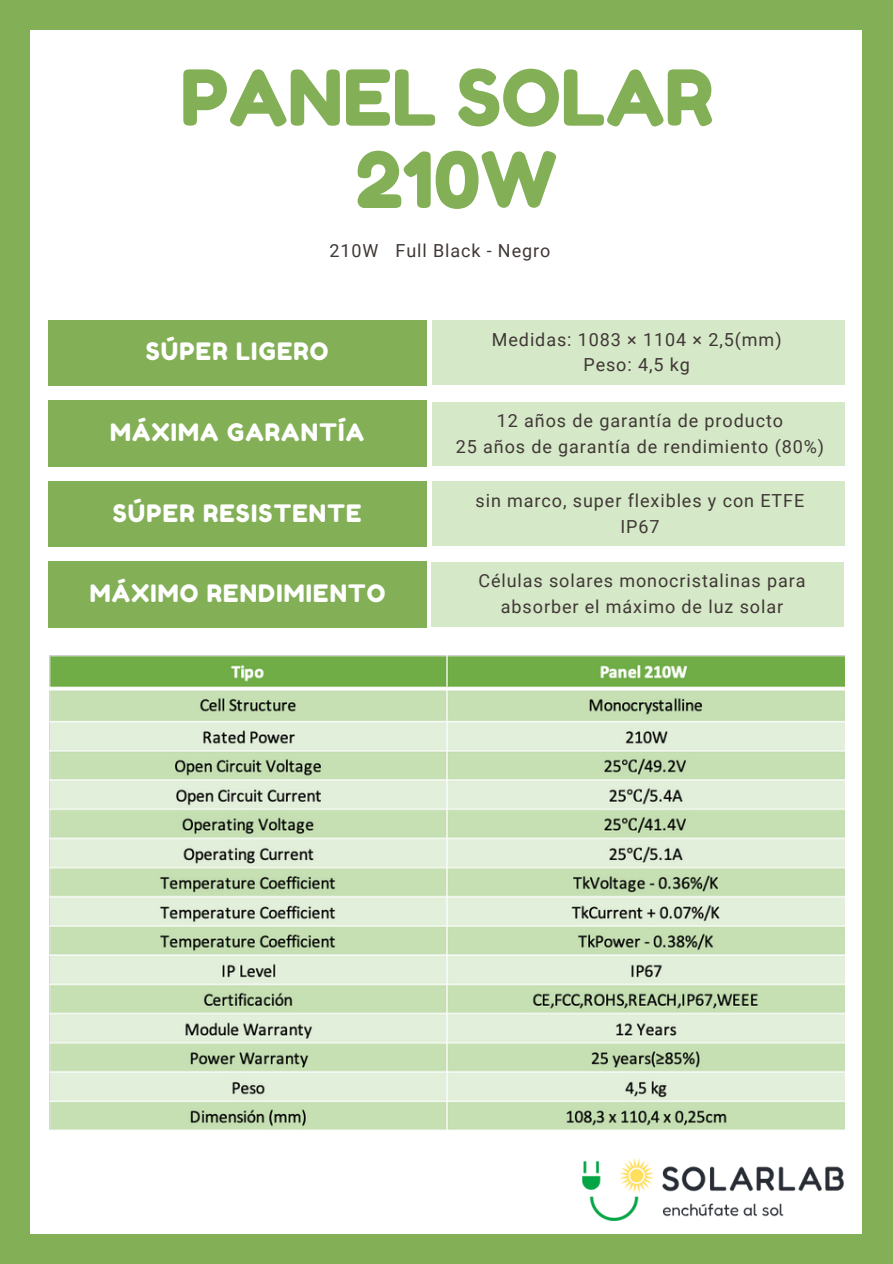
<style>
.page{position:relative;width:893px;height:1264px;background:#fff}
.page>*{position:absolute;margin:0;border:0;box-sizing:border-box;transform-origin:0 0}
.t1{font:76.8px "Fredoka One";color:#83b056}
.t2{font:24px "Fredoka One";letter-spacing:.05em;color:#fff}
.t3{font:18px/25.8px "Roboto";letter-spacing:.05em;color:#403835;text-align:center}
</style>
<div class="page">
<div style="left:0;top:0;width:892px;height:1263px;background:#83b056"></div>
<div style="left:31px;top:30px;width:830px;height:1203px;background:#fff"></div>
<img style="left:50px;top:655px;width:794px;height:475px">
<div style="left:48px;top:481px;width:378px;height:65px;background:#83b056"></div>
<div style="left:48px;top:562px;width:378px;height:65px;background:#83b056"></div>
<div style="left:48px;top:401px;width:378px;height:65px;background:#83b056"></div>
<div style="left:49px;top:320px;width:377px;height:65px;background:#83b056"></div>
<div style="left:432px;top:321px;width:412px;height:64px;background:#d5e8c8"></div>
<div style="left:432px;top:481px;width:412px;height:65px;background:#d5e8c8"></div>
<div style="left:432px;top:402px;width:412px;height:63px;background:#d5e8c8"></div>
<div style="left:431px;top:562px;width:412px;height:64px;background:#d5e8c8"></div>
<img style="left:582px;top:1158px;width:262px;height:62px">
<p class="t1" style="left:180px;top:51px;width:534px">PANEL SOLAR</p>
<p class="t1" style="left:355px;top:133px;width:203px">210W</p>
<p class="t3" style="left:329px;top:238px;width:222px">210W Full Black - Negro</p>
<p class="t2" style="left:146px;top:337px;width:184px">SÚPER LIGERO</p>
<p class="t3" style="left:492px;top:326px;width:291px">Medidas: 1083 × 1104 × 2,5(mm)</p>
<p class="t3" style="left:583px;top:352px;width:108px">Peso: 4,5 kg</p>
<p class="t2" style="left:110px;top:418px;width:255px">MÁXIMA GARANTÍA</p>
<p class="t3" style="left:497px;top:408px;width:288px">12 años de garantía de producto</p>
<p class="t3" style="left:455px;top:434px;width:370px">25 años de garantía de rendimiento (80%)</p>
<p class="t2" style="left:113px;top:498px;width:250px">SÚPER RESISTENTE</p>
<p class="t3" style="left:475px;top:488px;width:330px">sin marco, super flexibles y con ETFE</p>
<p class="t3" style="left:620px;top:514px;width:41px">IP67</p>
<p class="t2" style="left:90px;top:578px;width:297px">MÁXIMO RENDIMIENTO</p>
<p class="t3" style="left:478px;top:567px;width:329px">Células solares monocristalinas para absorber el máximo de luz solar</p>
</div>
